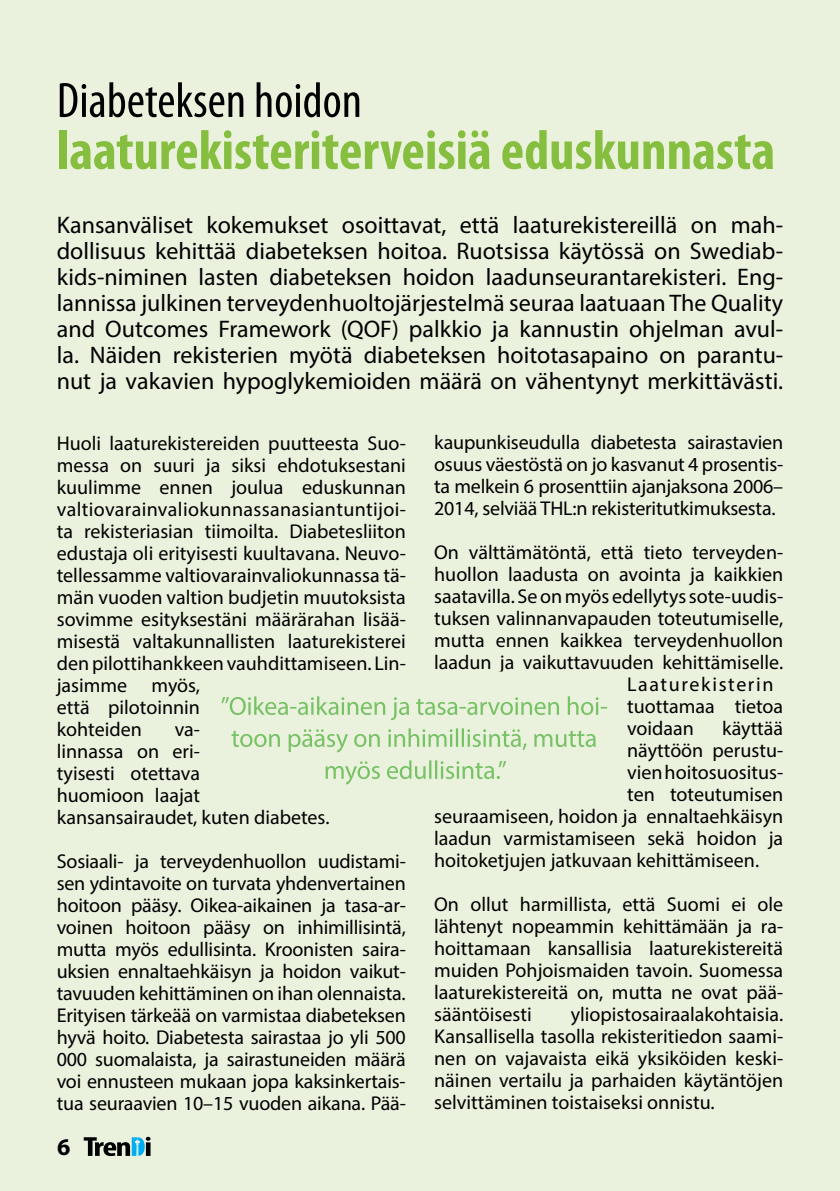
<style>
.page{position:relative;width:840px;height:1191px;background:#fff}
.page>*{position:absolute;margin:0;border:0;box-sizing:border-box;transform-origin:0 0}
.t1{font:700 condensed 56px "Myriad Pro";color:#86be40}
.t2{font:condensed 50px "Myriad Pro";color:#000}
.t3{font:24px/26px "Myriad Pro";color:#000;text-align:justify}
.t4{font:700 24px "Myriad Pro";color:#000}
.t5{font:20px/22px "Myriad Pro";color:#000;text-align:justify}
.t6{font:20px "Myriad Pro";letter-spacing:.08em;color:#000}
</style>
<div class="page">
<div style="left:0;top:0;width:839px;height:1190px;background:#eaf2dd"></div>
<svg style="left:83px;top:1136px;width:67px;height:21px"></svg>
<svg style="left:325px;top:760px;width:181px;height:24px"></svg>
<svg style="left:231px;top:728px;width:364px;height:24px"></svg>
<svg style="left:221px;top:696px;width:385px;height:24px"></svg>
<h2 class="t2" style="left:57px;top:70px;width:306px">Diabeteksen hoidon</h2>
<h1 class="t1" style="left:57px;top:119px;width:719px">laaturekisteriterveisiä eduskunnasta</h1>
<p class="t3" style="left:57px;top:212px;width:727px">Kansanväliset kokemukset osoittavat, että laaturekistereillä on mah&shy;dollisuus kehittää diabeteksen hoitoa. Ruotsissa käytössä on Swediab&shy;kids-niminen lasten diabeteksen hoidon laadunseurantarekisteri. Eng&shy;lannissa julkinen terveydenhuoltojärjestelmä seuraa laatuaan The Quality and Outcomes Framework (QOF) palkkio ja kannustin ohjelman avul&shy;la. Näiden rekisterien myötä diabeteksen hoitotasapaino on parantu&shy;nut ja vakavien hypoglykemioiden määrä on vähentynyt merkittävästi.</p>
<p class="t5" style="left:57px;top:431px;width:350px;text-align:left">Huoli laaturekistereiden puutteesta Suo&shy;messa on suuri ja siksi ehdotuksestani kuulimme ennen joulua eduskunnan valtiovarainvaliokunnassanasiantuntijoi&shy;ta rekisteriasian tiimoilta. Diabetesliiton edustaja oli erityisesti kuultavana. Neuvo&shy;tellessamme valtiovarainvaliokunnassa tä&shy;män vuoden valtion budjetin muutoksista sovimme esityksestäni määrärahan lisää&shy;misestä valtakunnallisten laaturekisterei den pilottihankkeen vauhdittamiseen. Lin&shy;jasimme myös,<br>että pilotoinnin<br>kohteiden</p>
<p class="t5" style="left:57px;top:717px;width:274px;text-align:left;text-indent:118px">va-<br>linnassa on eri-<br>tyisesti otettava<br>huomioon laajat kansansairaudet, kuten diabetes.</p>
<p class="t5" style="left:57px;top:849px;width:350px">Sosiaali- ja terveydenhuollon uudistami&shy;sen ydintavoite on turvata yhdenvertainen hoitoon pääsy. Oikea-aikainen ja tasa-ar&shy;voinen hoitoon pääsy on inhimillisintä, mutta myös edullisinta. Kroonisten saira&shy;uksien ennaltaehkäisyn ja hoidon vaikut&shy;tavuuden kehittäminen on ihan olennaista.<br>Erityisen tärkeää on varmistaa diabeteksen hyvä hoito. Diabetesta sairastaa jo yli 500<br>000 suomalaista, ja sairastuneiden määrä voi ennusteen mukaan jopa kaksinkertais&shy;tua seuraavien 10–15 vuoden aikana. Pää-</p>
<p class="t4" style="left:57px;top:1133px;width:15px">6</p>
<p class="t5" style="left:434px;top:431px;width:350px">kaupunkiseudulla diabetesta sairastavien osuus väestöstä on jo kasvanut 4 prosentis&shy;ta melkein 6 prosenttiin ajanjaksona 2006– 2014, selviää THL:n rekisteritutkimuksesta.</p>
<p class="t5" style="left:434px;top:541px;width:350px">On välttämätöntä, että tieto terveyden-</p>
<p class="t5" style="left:434px;top:563px;width:350px">huollon laadusta on avointa ja kaikkien</p>
<p class="t5" style="left:434px;top:585px;width:350px">saatavilla. Se on myös edellytys sote-uudis-</p>
<p class="t5" style="left:434px;top:607px;width:350px">tuksen valinnanvapauden toteutumiselle,</p>
<p class="t5" style="left:434px;top:629px;width:350px">mutta ennen kaikkea terveydenhuollon</p>
<p class="t5" style="left:434px;top:651px;width:350px">laadun ja vaikuttavuuden kehittämiselle.</p>
<p class="t6" style="left:626px;top:672px;width:148px">Laaturekisterin</p>
<p class="t5" style="left:626px;top:695px;width:157px">tuottamaa tietoa</p>
<p class="t5" style="left:626px;top:717px;width:68px">voidaan</p>
<p class="t5" style="left:721px;top:717px;width:63px">käyttää</p>
<p class="t5" style="left:626px;top:739px;width:157px">näyttöön perustu-</p>
<p class="t5" style="left:626px;top:761px;width:157px">vien hoitosuositus-</p>
<p class="t5" style="left:626px;top:783px;width:157px">ten toteutumisen</p>
<p class="t5" style="left:434px;top:805px;width:350px">seuraamiseen, hoidon ja ennaltaehkäisyn</p>
<p class="t5" style="left:434px;top:827px;width:350px">laadun varmistamiseen sekä hoidon ja</p>
<p class="t5" style="left:434px;top:849px;width:326px">hoitoketjujen jatkuvaan kehittämiseen.</p>
<p class="t5" style="left:434px;top:893px;width:350px">On ollut harmillista, että Suomi ei ole lähtenyt nopeammin kehittämään ja ra&shy;hoittamaan kansallisia laaturekistereitä muiden Pohjoismaiden tavoin. Suomessa laaturekistereitä on, mutta ne ovat pää&shy;sääntöisesti</p>
<p class="t5" style="left:434px;top:1003px;width:350px;text-indent:136px">yliopistosairaalakohtaisia.<br>Kansallisella tasolla rekisteritiedon saami&shy;nen on vajavaista eikä yksiköiden keski&shy;näinen vertailu ja parhaiden käytäntöjen selvittäminen toistaiseksi onnistu.</p>
</div>
